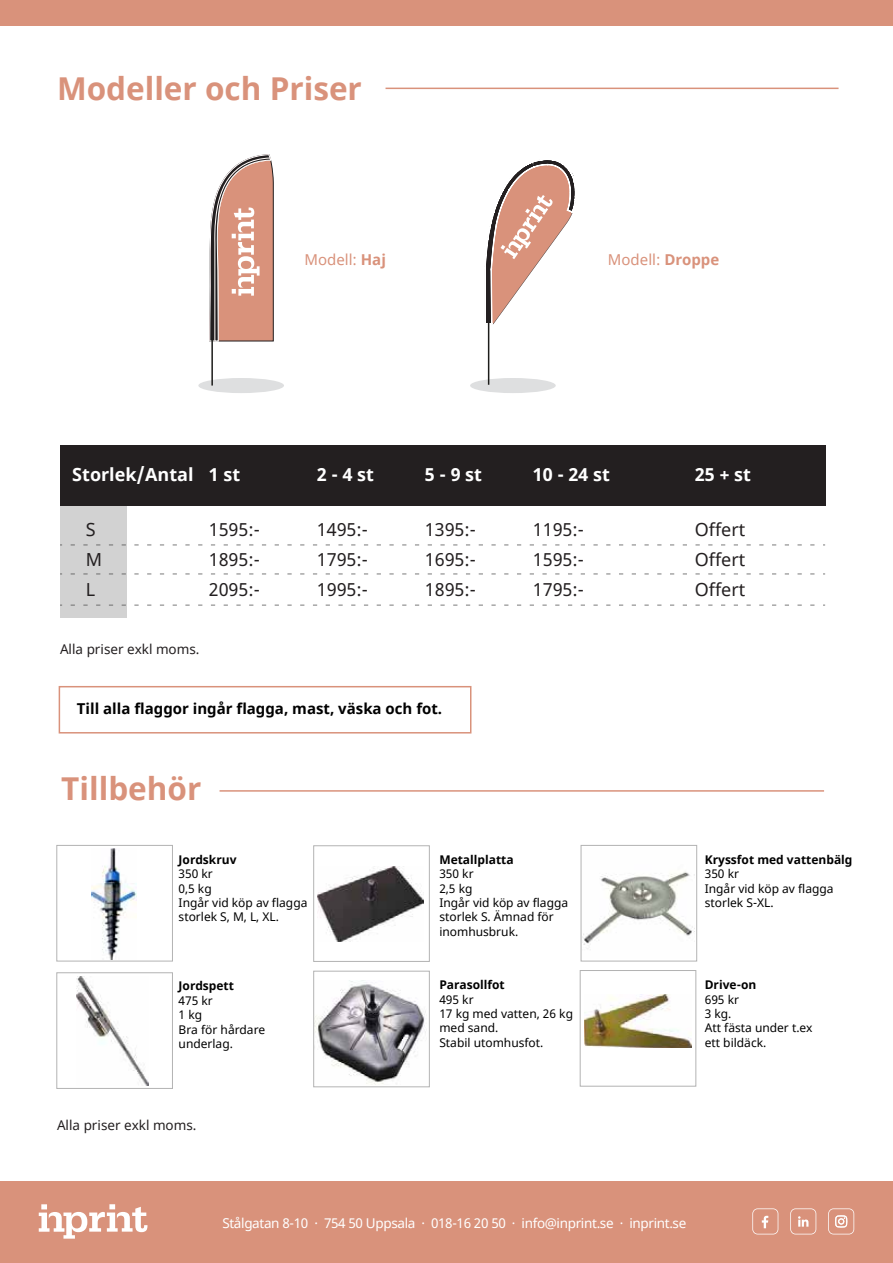
<style>
.page{position:relative;width:893px;height:1263px;background:#fff}
.page>*{position:absolute;margin:0;border:0;box-sizing:border-box;transform-origin:0 0}
.t1{font:700 31.5px "Noto Sans";color:#d9927b}
.t2{font:18px "Noto Sans";color:#231f20}
.t3{font:700 18px "Noto Sans";color:#fff}
.t4{font:700 15px "Noto Sans";color:#000}
.t5{font:15px "Noto Sans";color:#d9927b}
.t6{font:13.5px "Noto Sans";letter-spacing:-.025em;color:#fff}
.t7{font:13.5px "Noto Sans";color:#231f20}
.t8{font:12px/14.4px "Noto Sans";color:#000}
.t9{font:700 12px "Noto Sans";color:#000}
.s1{font-weight:700}
</style>
<div class="page">
<img style="left:583px;top:871px;width:112px;height:78px">
<div style="left:60px;top:506px;width:66px;height:112px;background:#d2d2d2"></div>
<div style="left:198px;top:378px;width:86px;height:15px;background:#dedfe0;border-radius:50%"></div>
<div style="left:470px;top:378px;width:86px;height:15px;background:#dedfe0;border-radius:50%"></div>
<img style="left:584px;top:994px;width:108px;height:54px">
<img style="left:77px;top:976px;width:71px;height:109px">
<img style="left:92px;top:849px;width:45px;height:110px">
<img style="left:315px;top:981px;width:111px;height:104px">
<img style="left:318px;top:867px;width:106px;height:74px">
<div style="left:56px;top:845px;width:117px;height:116px;border:1px solid #b3b3b3"></div>
<div style="left:56px;top:972px;width:117px;height:117px;border:1px solid #b3b3b3"></div>
<div style="left:580px;top:970px;width:116px;height:117px;border:1px solid #b3b3b3"></div>
<div style="left:313px;top:845px;width:117px;height:117px;border:1px solid #b3b3b3"></div>
<div style="left:313px;top:971px;width:117px;height:116px;border:1px solid #b3b3b3"></div>
<div style="left:581px;top:845px;width:116px;height:116px;border:1px solid #b3b3b3"></div>
<svg style="left:209px;top:154px;width:65px;height:239px"></svg>
<svg style="left:486px;top:160px;width:89px;height:165px"></svg>
<div style="left:60px;top:445px;width:765px;height:61px;background:#231f20"></div>
<svg style="left:71px;top:544px;width:754px;height:2px"></svg>
<svg style="left:71px;top:573px;width:754px;height:2px"></svg>
<svg style="left:71px;top:604px;width:754px;height:2px"></svg>
<div style="left:0;top:0;width:893px;height:26px;background:#d9927b"></div>
<div style="left:0;top:1181px;width:893px;height:82px;background:#d9927b"></div>
<svg style="left:39px;top:1204px;width:108px;height:35px"></svg>
<svg style="left:752px;top:1208px;width:26px;height:26px"></svg>
<svg style="left:828px;top:1208px;width:26px;height:26px"></svg>
<svg style="left:790px;top:1208px;width:26px;height:26px"></svg>
<hr style="left:386px;top:88px;width:452px;height:1px;background:#d9927b">
<hr style="left:220px;top:790px;width:604px;height:2px;background:#d9927b">
<hr style="left:211px;top:339px;width:2px;height:47px;background:#1d1d1b">
<hr style="left:488px;top:323px;width:1px;height:62px;background:#1d1d1b">
<div style="left:59px;top:686px;width:412px;height:47px;border:2px solid #d9927b"></div>
<h1 class="t1" style="left:57px;top:67px;width:306px">Modeller och Priser</h1>
<p class="t5" style="left:304px;top:250px;width:83px">Modell: <span class="s1">Haj</span></p>
<p class="t5" style="left:608px;top:250px;width:113px">Modell: <span class="s1">Droppe</span></p>
<h2 class="t3" style="left:72px;top:462px;width:169px">Storlek/Antal 1 st</h2>
<h2 class="t3" style="left:317px;top:462px;width:59px">2 - 4 st</h2>
<h2 class="t3" style="left:425px;top:462px;width:59px">5 - 9 st</h2>
<h2 class="t3" style="left:533px;top:462px;width:79px">10 - 24 st</h2>
<h2 class="t3" style="left:695px;top:462px;width:58px">25 + st</h2>
<h2 class="t2" style="left:86px;top:517px;width:11px">S</h2>
<h2 class="t2" style="left:209px;top:517px;width:53px">1595:-</h2>
<h2 class="t2" style="left:317px;top:517px;width:53px">1495:-</h2>
<h2 class="t2" style="left:425px;top:517px;width:53px">1395:-</h2>
<h2 class="t2" style="left:533px;top:517px;width:53px">1195:-</h2>
<h2 class="t2" style="left:695px;top:517px;width:52px">Offert</h2>
<h2 class="t2" style="left:86px;top:547px;width:18px">M</h2>
<h2 class="t2" style="left:209px;top:547px;width:53px">1895:-</h2>
<h2 class="t2" style="left:317px;top:547px;width:53px">1795:-</h2>
<h2 class="t2" style="left:425px;top:547px;width:53px">1695:-</h2>
<h2 class="t2" style="left:533px;top:547px;width:53px">1595:-</h2>
<h2 class="t2" style="left:695px;top:547px;width:52px">Offert</h2>
<h2 class="t2" style="left:86px;top:577px;width:11px">L</h2>
<h2 class="t2" style="left:209px;top:577px;width:53px">2095:-</h2>
<h2 class="t2" style="left:317px;top:577px;width:53px">1995:-</h2>
<h2 class="t2" style="left:425px;top:577px;width:53px">1895:-</h2>
<h2 class="t2" style="left:533px;top:577px;width:53px">1795:-</h2>
<h2 class="t2" style="left:695px;top:577px;width:52px">Offert</h2>
<p class="t7" style="left:60px;top:639px;width:141px">Alla priser exkl moms.</p>
<p class="t4" style="left:77px;top:698px;width:367px">Till alla flaggor ingår flagga, mast, väska och fot.</p>
<h1 class="t1" style="left:61px;top:767px;width:142px">Tillbehör</h1>
<p class="t9" style="left:179px;top:851px;width:59px">Jordskruv</p>
<p class="t8" style="left:179px;top:867px;width:130px">350 kr<br>0,5 kg<br>Ingår vid köp av flagga storlek S, M, L, XL.</p>
<p class="t9" style="left:179px;top:977px;width:57px">Jordspett</p>
<p class="t8" style="left:179px;top:994px;width:88px">475 kr<br>1 kg<br>Bra för hårdare underlag.</p>
<p class="t7" style="left:57px;top:1116px;width:141px">Alla priser exkl moms.</p>
<p class="t9" style="left:439px;top:851px;width:76px">Metallplatta</p>
<p class="t8" style="left:439px;top:867px;width:130px">350 kr<br>2,5 kg<br>Ingår vid köp av flagga storlek S. Ämnad för inomhusbruk.</p>
<p class="t9" style="left:439px;top:976px;width:67px">Parasollfot</p>
<p class="t8" style="left:439px;top:992px;width:135px">495 kr<br>17 kg med vatten, 26 kg med sand.<br>Stabil utomhusfot.</p>
<p class="t9" style="left:705px;top:851px;width:149px">Kryssfot med vattenbälg</p>
<p class="t8" style="left:705px;top:867px;width:130px">350 kr<br>Ingår vid köp av flagga storlek S-XL.</p>
<p class="t9" style="left:705px;top:976px;width:53px">Drive-on</p>
<p class="t8" style="left:705px;top:992px;width:109px">695 kr<br>3 kg.<br>Att fästa under t.ex ett bildäck.</p>
<p class="t6" style="left:222px;top:1213px;width:466px">Stålgatan 8-10 ∙ 754 50 Uppsala ∙ 018-16 20 50 ∙ info@inprint.se ∙ inprint.se</p>
</div>
